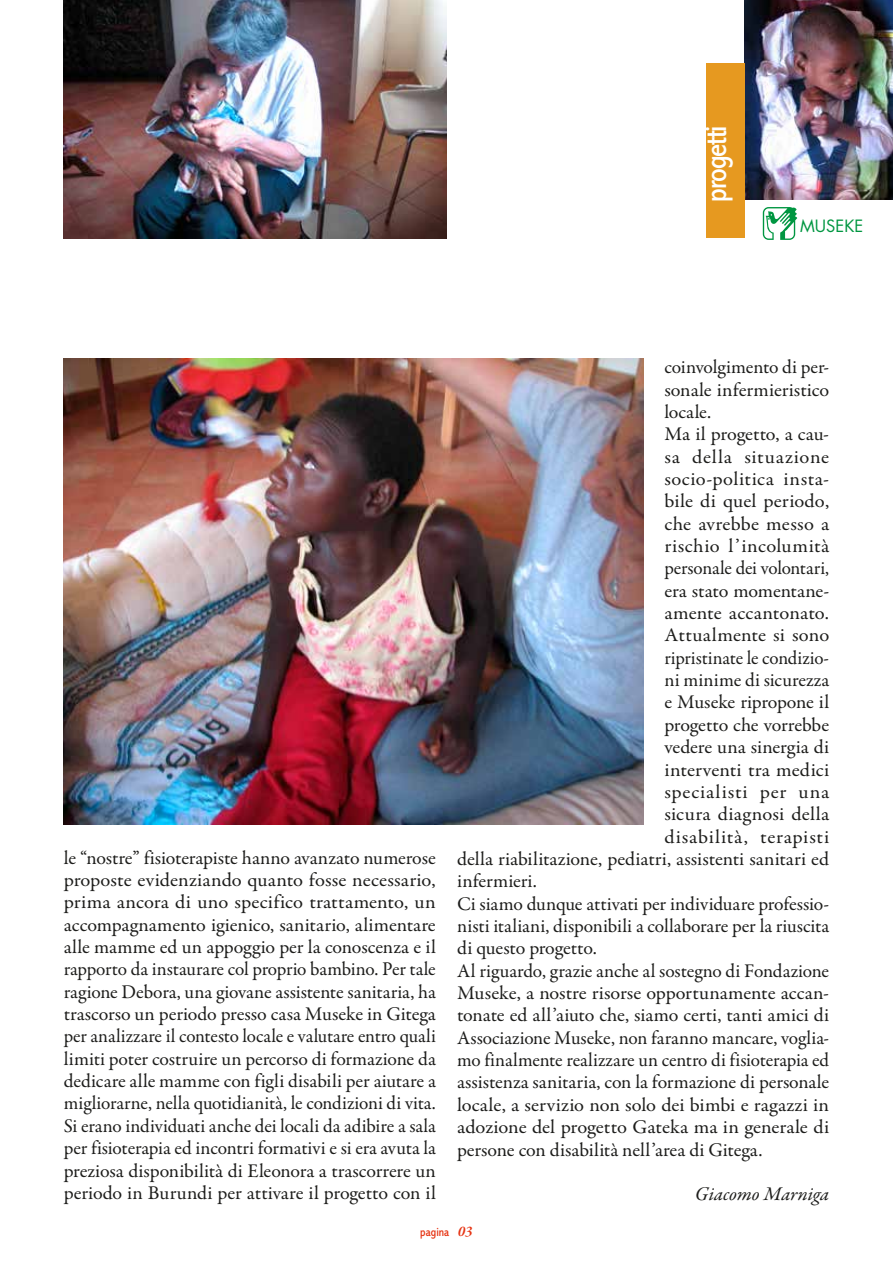
<style>
.page{position:relative;width:893px;height:1263px;background:#fff}
.page>*{position:absolute;margin:0;border:0;box-sizing:border-box;transform-origin:0 0}
.t1{font:condensed 30px "Abadi MT Std";letter-spacing:-.04em;color:#fff}
.t2{font:19.5px/22.4px "Garamond Premr Pro";color:#1d1d1b;text-align:justify}
.t3{font:19.5px "Garamond Premr Pro";color:#1d1d1b;scale:1.05 1}
.t4{font:19.5px "Garamond Premr Pro";color:#1d1d1b;scale:1.04 1}
.t5{font:19.5px "Garamond Premr Pro";letter-spacing:.04em;color:#1d1d1b;scale:1.05 1}
.t6{font:19.5px "Garamond Premr Pro";letter-spacing:.025em;color:#1d1d1b;scale:1.05 1}
.t7{font:19.5px "Garamond Premr Pro";letter-spacing:.02em;color:#1d1d1b;scale:1.05 1}
.t8{font:19.5px "Garamond Premr Pro";letter-spacing:.035em;color:#1d1d1b;scale:1.05 1}
.t9{font:italic 19.5px "Garamond Premr Pro";color:#1d1d1b}
.t10{font:16.5px "Futura Std";color:#009641}
.t11{font:condensed 12px "Abadi MT Std";color:#e63312}
.s1{font-family:"Garamond Premr Pro";font-weight:600;font-style:italic;font-stretch:normal;font-size:15px}
</style>
<div class="page">
<svg style="left:763px;top:207px;width:34px;height:33px"></svg>
<img style="left:744px;top:0;width:149px;height:200px">
<img style="left:64px;top:0;width:382px;height:238px">
<div style="left:706px;top:64px;width:38px;height:174px;background:#e69920"></div>
<img style="left:64px;top:358px;width:579px;height:466px">
<h1 class="t1" style="left:700px;top:202px;width:78px;rotate:-90deg">progetti</h1>
<p class="t10" style="left:800px;top:215px;width:65px">MUSEKE</p>
<p class="t2" style="left:64px;top:847px;width:374px">le “nostre” fisioterapiste hanno avanzato numerose proposte evidenziando quanto fosse necessario, prima ancora di uno specifico trattamento, un accompagnamento igienico, sanitario, alimentare alle mamme ed un appoggio per la conoscenza e il rapporto da instaurare col proprio bambino. Per tale ragione Debora, una giovane assistente sanitaria, ha trascorso un periodo presso casa Museke in Gitega per analizzare il contesto locale e valutare entro quali limiti poter costruire un percorso di formazione da dedicare alle mamme con figli disabili per aiutare a migliorarne, nella quotidianità, le condizioni di vita.<br>Si erano individuati anche dei locali da adibire a sala per fisioterapia ed incontri formativi e si era avuta la preziosa disponibilità di Eleonora a trascorrere un periodo in Burundi per attivare il progetto con il</p>
<p class="t2" style="left:664px;top:356px;width:166px">coinvolgimento di per-</p>
<p class="t2" style="left:664px;top:379px;width:166px">sonale infermieristico</p>
<p class="t2" style="left:664px;top:401px;width:48px">locale.</p>
<p class="t2" style="left:664px;top:423px;width:166px">Ma il progetto, a cau-</p>
<p class="t8" style="left:664px;top:445px;width:158px">sa della situazione</p>
<p class="t6" style="left:664px;top:467px;width:158px">socio-politica insta-</p>
<p class="t3" style="left:664px;top:489px;width:158px">bile di quel periodo,</p>
<p class="t3" style="left:664px;top:512px;width:158px">che avrebbe messo a</p>
<p class="t7" style="left:664px;top:534px;width:158px">rischio l’incolumità</p>
<p class="t2" style="left:664px;top:557px;width:166px">personale dei volontari,</p>
<p class="t2" style="left:664px;top:580px;width:166px">era stato momentane-</p>
<p class="t3" style="left:664px;top:601px;width:158px">amente accantonato.</p>
<p class="t3" style="left:664px;top:623px;width:158px">Attualmente si sono</p>
<p class="t2" style="left:664px;top:647px;width:166px">ripristinate le condizio-</p>
<p class="t2" style="left:664px;top:669px;width:166px">ni minime di sicurezza</p>
<p class="t2" style="left:664px;top:692px;width:166px">e Museke ripropone il</p>
<p class="t2" style="left:664px;top:714px;width:166px">progetto che vorrebbe</p>
<p class="t2" style="left:664px;top:736px;width:166px">vedere una sinergia di</p>
<p class="t3" style="left:664px;top:758px;width:158px">interventi tra medici</p>
<p class="t5" style="left:664px;top:780px;width:158px">specialisti per una</p>
<p class="t3" style="left:664px;top:802px;width:158px">sicura diagnosi della</p>
<p class="t5" style="left:664px;top:825px;width:158px">disabilità, terapisti</p>
<p class="t2" style="left:457px;top:848px;width:374px">della riabilitazione, pediatri, assistenti sanitari ed</p>
<p class="t2" style="left:457px;top:870px;width:81px">infermieri.</p>
<p class="t2" style="left:457px;top:893px;width:374px">Ci siamo dunque attivati per individuare professio-</p>
<p class="t2" style="left:457px;top:915px;width:374px">nisti italiani, disponibili a collaborare per la riuscita</p>
<p class="t2" style="left:457px;top:937px;width:141px">di questo progetto.</p>
<p class="t2" style="left:457px;top:960px;width:374px">Al riguardo, grazie anche al sostegno di Fondazione</p>
<p class="t4" style="left:457px;top:981px;width:359px">Museke, a nostre risorse opportunamente accan-</p>
<p class="t2" style="left:457px;top:1004px;width:374px">tonate ed all’aiuto che, siamo certi, tanti amici di</p>
<p class="t2" style="left:457px;top:1027px;width:374px">Associazione Museke, non faranno mancare, voglia-</p>
<p class="t2" style="left:457px;top:1049px;width:374px">mo finalmente realizzare un centro di fisioterapia ed</p>
<p class="t2" style="left:457px;top:1071px;width:374px">assistenza sanitaria, con la formazione di personale</p>
<p class="t3" style="left:457px;top:1093px;width:356px">locale, a servizio non solo dei bimbi e ragazzi in</p>
<p class="t3" style="left:457px;top:1115px;width:356px">adozione del progetto Gateka ma in generale di</p>
<p class="t2" style="left:457px;top:1139px;width:307px">persone con disabilità nell’area di Gitega.</p>
<p class="t9" style="left:695px;top:1182px;width:136px">Giacomo Marniga</p>
<p class="t11" style="left:420px;top:1225px;width:54px">pagina <span class="s1">03</span></p>
</div>
